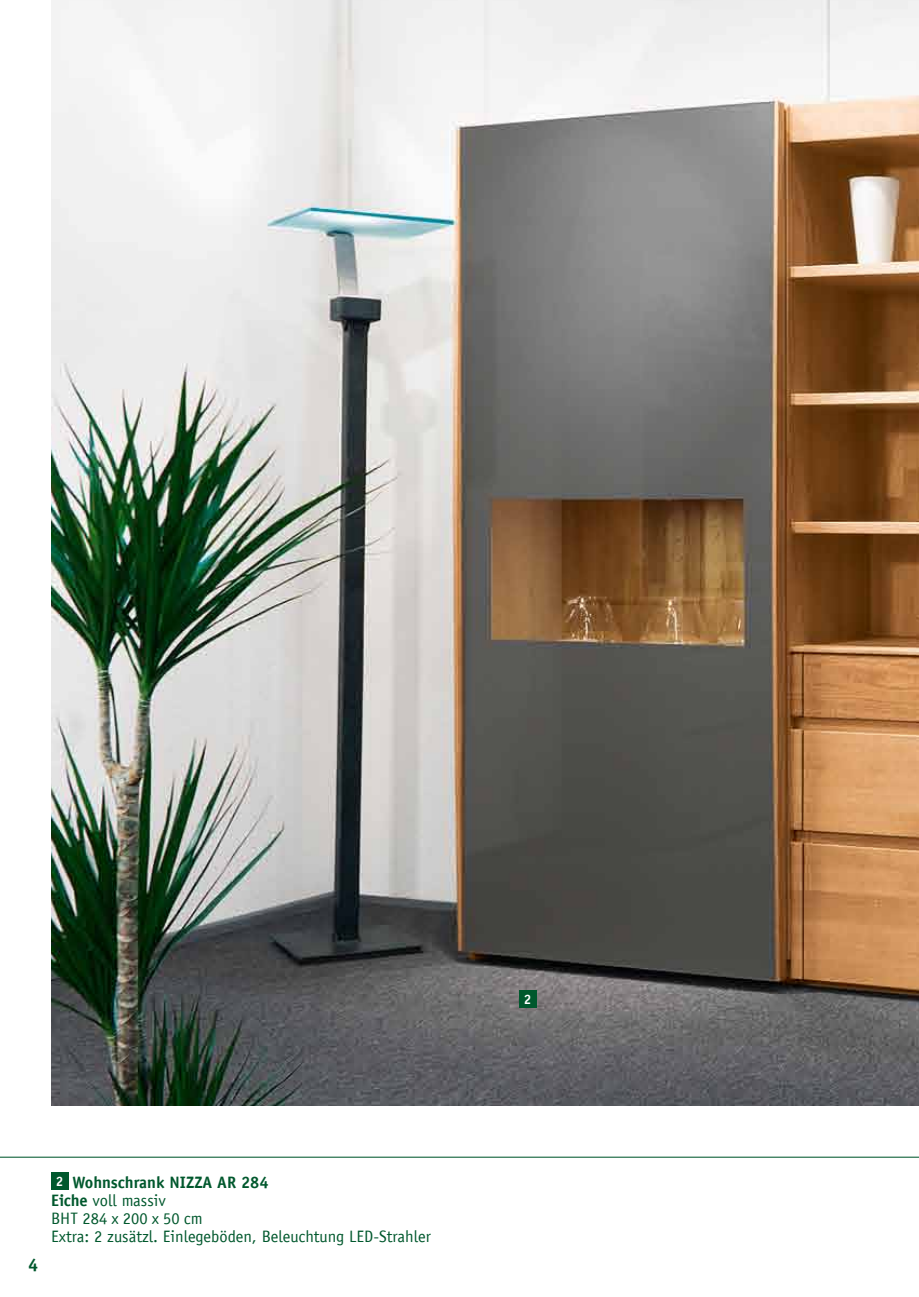
<style>
.page{position:relative;width:919px;height:1297px;background:#fff}
.page>*{position:absolute;margin:0;border:0;box-sizing:border-box;transform-origin:0 0}
.t1{font:700 18px "Officina Sans LT";color:#00582d}
.t2{font:16.5px/18px "Officina Sans LT";color:#00582d}
.t3{font:700 13.5px "Officina Sans LT";color:#fff}
.s1{font-weight:700;font-size:13.5px;color:#fff}
.s2{font-weight:700}
</style>
<div class="page">
<hr style="left:0;top:1157px;width:918px;height:1px;background:#00582d">
<img style="left:51px;top:0;width:867px;height:1106px">
<div style="left:51px;top:1172px;width:17px;height:17px;background:#00582d"></div>
<div style="left:519px;top:991px;width:17px;height:17px;background:#00582d"></div>
<p class="t1" style="left:28px;top:1254px;width:12px">4</p>
<p class="t2" style="left:51px;top:1173px;width:381px"><span class="s1">2</span> <span class="s2">Wohnschrank NIZZA AR 284<br>Eiche</span> voll massiv<br>BHT 284 x 200 x 50 cm<br>Extra: 2 zusätzl. Einlegeböden, Beleuchtung LED-Strahler</p>
<p class="t3" style="left:523px;top:991px;width:9px">2</p>
</div>
